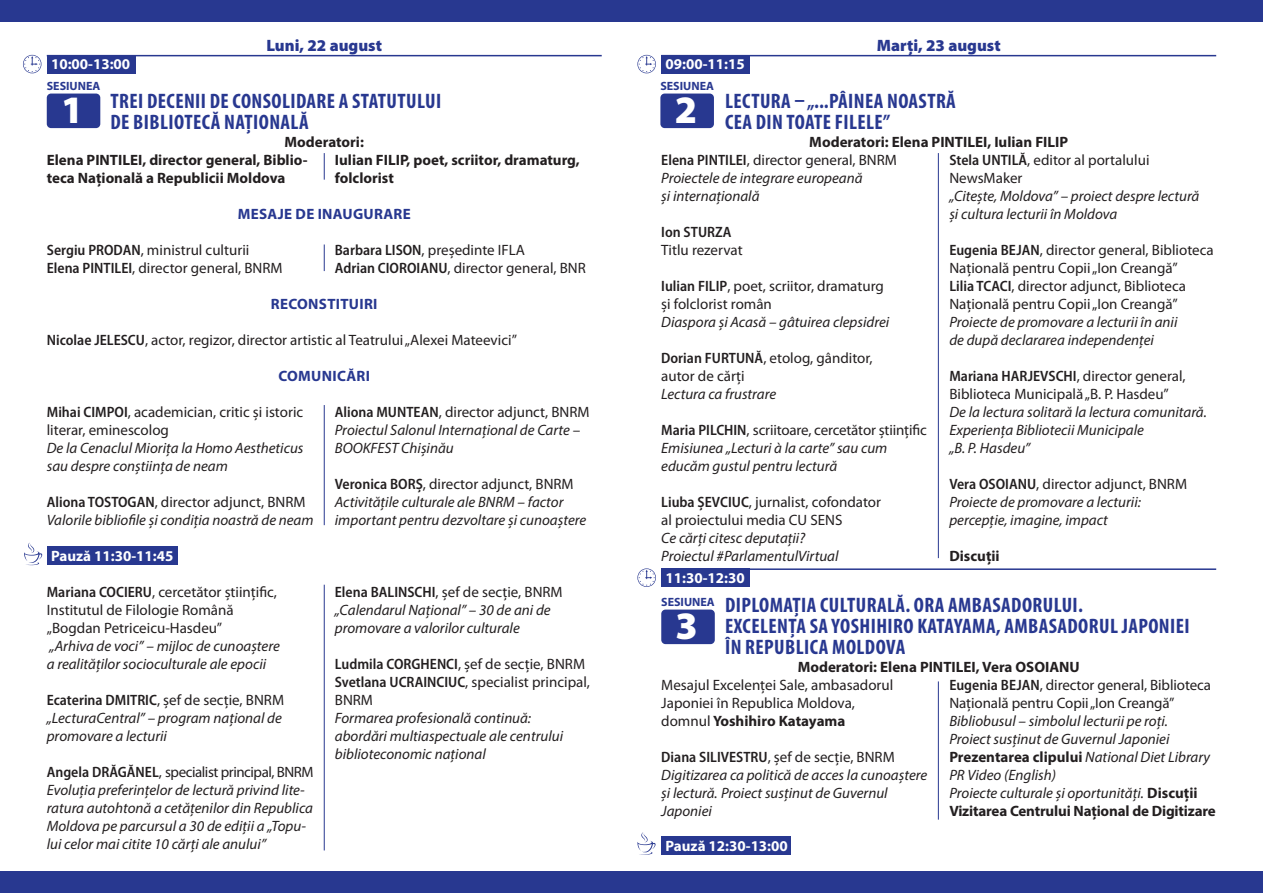
<style>
.page{position:relative;width:1263px;height:893px;background:#fff}
.page>*{position:absolute;margin:0;border:0;box-sizing:border-box;transform-origin:0 0}
.t1{font:900 39px "Myriad Pro";color:#fff}
.t2{font:700 condensed 21px/21px "Myriad Pro";letter-spacing:.02em;color:#283890}
.t3{font:900 16.5px "Myriad Pro";color:#283890}
.t4{font:italic 15px/18px "Myriad Pro";color:#231f20}
.t5{font:15px/18px "Myriad Pro";color:#231f20}
.t6{font:700 15px/18px "Myriad Pro";color:#231f20}
.t7{font:700 15px "Myriad Pro";color:#fff}
.t8{font:700 15px "Myriad Pro";letter-spacing:.02em;color:#283890}
.t9{font:600 semi-condensed 15px "Myriad Pro";color:#231f20}
.t10{font:700 12px "Myriad Pro";color:#283890}
.s1{font-weight:700;font-style:normal}
.s2{font-weight:600;font-style:normal;font-stretch:semi-condensed}
.s3{font-style:normal}
.s4{font-weight:600;font-stretch:semi-condensed}
.s5{font-weight:700}
</style>
<div class="page">
<div style="left:661px;top:836px;width:130px;height:19px;background:#283890"></div>
<div style="left:47px;top:547px;width:130px;height:18px;background:#283890"></div>
<div style="left:47px;top:55px;width:88px;height:18px;background:#283890"></div>
<div style="left:661px;top:55px;width:89px;height:18px;background:#283890"></div>
<div style="left:661px;top:568px;width:89px;height:19px;background:#283890"></div>
<hr style="left:661px;top:55px;width:555px;height:1px;background:#283890">
<svg style="left:324px;top:244px;width:1px;height:27px"></svg>
<svg style="left:324px;top:153px;width:1px;height:27px"></svg>
<hr style="left:324px;top:405px;width:1px;height:120px;background:#283890">
<hr style="left:324px;top:585px;width:1px;height:265px;background:#283890">
<hr style="left:938px;top:153px;width:1px;height:405px;background:#283890">
<hr style="left:938px;top:681px;width:1px;height:139px;background:#283890">
<div style="left:0;top:0;width:1263px;height:21px;background:#283890"></div>
<div style="left:0;top:872px;width:1263px;height:21px;background:#283890"></div>
<hr style="left:47px;top:55px;width:555px;height:1px;background:#283890">
<svg style="left:23px;top:55px;width:18px;height:18px"></svg>
<svg style="left:637px;top:55px;width:19px;height:18px"></svg>
<svg style="left:637px;top:568px;width:19px;height:19px"></svg>
<svg style="left:24px;top:543px;width:18px;height:22px"></svg>
<svg style="left:637px;top:832px;width:18px;height:23px"></svg>
<hr style="left:661px;top:568px;width:555px;height:2px;background:#283890">
<div style="left:47px;top:94px;width:53px;height:34px;background:#283890;border-radius:4px"></div>
<div style="left:660px;top:94px;width:54px;height:34px;background:#283890;border-radius:4px"></div>
<div style="left:661px;top:610px;width:54px;height:34px;background:#283890;border-radius:4px"></div>
<p class="t3" style="left:266px;top:36px;width:117px">Luni, 22 august</p>
<p class="t3" style="left:877px;top:36px;width:125px">Marți, 23 august</p>
<p class="t7" style="left:51px;top:54px;width:81px">10:00-13:00</p>
<h2 class="t2" style="left:111px;top:90px;width:332px">TREI DECENII DE CONSOLIDARE A STATUTULUI<br>DE BIBLIOTECĂ NAȚIONALĂ</h2>
<p class="t6" style="left:47px;top:132px;width:319px;text-indent:238px">Moderatori:<br>Elena PINTILEI, director general, Biblio-<br>teca Națională a Republicii Moldova</p>
<p class="t7" style="left:665px;top:54px;width:81px">09:00-11:15</p>
<h2 class="t2" style="left:725px;top:90px;width:232px">LECTURA – „...PÂINEA NOASTRĂ<br>CEA DIN TOATE FILELE”</h2>
<p class="t4" style="left:661px;top:132px;width:408px;text-indent:148px"><span class="s1">Moderatori: Elena PINTILEI, Iulian FILIP </span><span class="s2">Elena PINTILEI</span><span class="s3">, director general, BNRM<br></span>Proiectele de integrare europeană<br>și internațională</p>
<p class="t9" style="left:661px;top:223px;width:72px">Ion STURZA</p>
<p class="t5" style="left:661px;top:240px;width:83px">Titlu rezervat</p>
<p class="t5" style="left:661px;top:276px;width:224px"><span class="s4">Iulian FILIP</span>, poet, scriitor, dramaturg și folclorist român</p>
<p class="t4" style="left:661px;top:312px;width:229px">Diaspora și Acasă – gâtuirea clepsidrei</p>
<p class="t5" style="left:661px;top:348px;width:213px"><span class="s4">Dorian FURTUNĂ</span>, etolog, gânditor, autor de cărți</p>
<p class="t4" style="left:661px;top:384px;width:116px">Lectura ca frustrare</p>
<p class="t4" style="left:661px;top:420px;width:267px"><span class="s2">Maria PILCHIN</span><span class="s3">, scriitoare, cercetător științific<br></span>Emisiunea „Lecturi à la carte” sau cum educăm gustul pentru lectură</p>
<p class="t5" style="left:661px;top:492px;width:221px"><span class="s4">Liuba ȘEVCIUC</span>, jurnalist, cofondator al proiectului media CU SENS</p>
<p class="t4" style="left:661px;top:528px;width:179px">Ce cărți citesc deputații?<br>Proiectul #ParlamentulVirtual</p>
<p class="t10" style="left:47px;top:79px;width:55px">SESIUNEA</p>
<p class="t10" style="left:660px;top:79px;width:55px">SESIUNEA</p>
<h1 class="t1" style="left:61px;top:87px;width:24px">1</h1>
<h1 class="t1" style="left:675px;top:87px;width:24px">2</h1>
<p class="t5" style="left:949px;top:150px;width:202px"><span class="s4">Stela UNTILĂ</span>, editor al portalului<br>NewsMaker</p>
<p class="t4" style="left:949px;top:186px;width:251px">„Citește, Moldova” – proiect despre lectură și cultura lecturii în Moldova</p>
<p class="t5" style="left:949px;top:240px;width:266px"><span class="s4">Eugenia BEJAN</span>, director general, Biblioteca Națională pentru Copii „Ion Creangă”<br><span class="s4">Lilia TCACI</span>, director adjunct, Biblioteca Națională pentru Copii „Ion Creangă”</p>
<p class="t4" style="left:949px;top:312px;width:230px">Proiecte de promovare a lecturii în anii de după declararea independenței</p>
<p class="t5" style="left:949px;top:366px;width:238px"><span class="s4">Mariana HARJEVSCHI</span>, director general,<br>Biblioteca Municipală „B. P. Hasdeu”</p>
<p class="t4" style="left:949px;top:402px;width:259px">De la lectura solitară la lectura comunitară.<br>Experiența Bibliotecii Municipale<br>„B. P. Hasdeu”</p>
<p class="t4" style="left:949px;top:474px;width:239px"><span class="s2">Vera OSOIANU</span><span class="s3">, director adjunct, BNRM<br></span>Proiecte de promovare a lecturii: percepție, imagine, impact</p>
<p class="t6" style="left:949px;top:546px;width:52px">Discuții</p>
<p class="t6" style="left:335px;top:150px;width:246px">Iulian FILIP, poet, scriitor, dramaturg, folclorist</p>
<p class="t8" style="left:238px;top:204px;width:175px">MESAJE DE INAUGURARE</p>
<p class="t5" style="left:47px;top:240px;width:237px"><span class="s4">Sergiu PRODAN</span>, ministrul culturii<br><span class="s4">Elena PINTILEI</span>, director general, BNRM</p>
<p class="t5" style="left:335px;top:240px;width:252px"><span class="s4">Barbara LISON</span>, președinte IFLA<br><span class="s4">Adrian CIOROIANU</span>, director general, BNR</p>
<p class="t8" style="left:271px;top:294px;width:108px">RECONSTITUIRI</p>
<p class="t5" style="left:47px;top:330px;width:472px"><span class="s4">Nicolae JELESCU</span>, actor, regizor, director artistic al Teatrului „Alexei Mateevici”</p>
<p class="t8" style="left:278px;top:366px;width:93px">COMUNICĂRI</p>
<p class="t5" style="left:47px;top:402px;width:258px"><span class="s4">Mihai CIMPOI</span>, academician, critic și istoric literar, eminescolog</p>
<p class="t4" style="left:47px;top:438px;width:258px">De la Cenaclul Miorița la Homo Aestheticus sau despre conștiința de neam</p>
<p class="t4" style="left:47px;top:492px;width:268px"><span class="s2">Aliona TOSTOGAN</span><span class="s3">, director adjunct, BNRM<br></span>Valorile bibliofile și condiția noastră de neam</p>
<p class="t4" style="left:335px;top:402px;width:256px"><span class="s2">Aliona MUNTEAN</span><span class="s3">, director adjunct, BNRM<br></span>Proiectul Salonul Internațional de Carte –<br>BOOKFEST Chişinău</p>
<p class="t4" style="left:335px;top:474px;width:253px"><span class="s2">Veronica BORȘ</span><span class="s3">, director adjunct, BNRM<br></span>Activitățile culturale ale BNRM – factor important pentru dezvoltare și cunoaștere</p>
<p class="t7" style="left:51px;top:546px;width:124px">Pauză 11:30-11:45</p>
<p class="t5" style="left:47px;top:582px;width:232px"><span class="s4">Mariana COCIERU</span>, cercetător științific,<br>Institutul de Filologie Română „Bogdan Petriceicu-Hasdeu”</p>
<p class="t4" style="left:47px;top:636px;width:235px">„Arhiva de voci” – mijloc de cunoaștere a realităților socioculturale ale epocii</p>
<p class="t4" style="left:47px;top:690px;width:239px"><span class="s2">Ecaterina DMITRIC</span><span class="s3">, șef de secție, BNRM </span>„LecturaCentral” – program național de promovare a lecturii</p>
<p class="t4" style="left:47px;top:762px;width:268px"><span class="s2">Angela DRĂGĂNEL</span><span class="s3">, specialist principal, BNRM </span>Evoluția preferințelor de lectură privind lite&shy;ratura autohtonă a cetățenilor din Republica Moldova pe parcursul a 30 de ediții a „Topu&shy;lui celor mai citite 10 cărți ale anului”</p>
<p class="t7" style="left:665px;top:568px;width:81px">11:30-12:30</p>
<h2 class="t2" style="left:725px;top:594px;width:466px">DIPLOMAȚIA CULTURALĂ. ORA AMBASADORULUI.<br>EXCELENȚA SA YOSHIHIRO KATAYAMA, AMBASADORUL JAPONIEI<br>ÎN REPUBLICA MOLDOVA</h2>
<p class="t6" style="left:798px;top:658px;width:284px">Moderatori: Elena PINTILEI, Vera OSOIANU</p>
<p class="t5" style="left:661px;top:676px;width:234px">Mesajul Excelenței Sale, ambasadorul<br>Japoniei în Republica Moldova, domnul <span class="s5">Yoshihiro Katayama</span></p>
<p class="t4" style="left:661px;top:748px;width:268px"><span class="s2">Diana SILIVESTRU</span><span class="s3">, șef de secție, BNRM </span>Digitizarea ca politică de acces la cunoaștere și lectură. Proiect susținut de Guvernul Japoniei</p>
<p class="t4" style="left:335px;top:582px;width:229px"><span class="s2">Elena BALINSCHI</span><span class="s3">, șef de secție, BNRM </span>„Calendarul Național” – 30 de ani de promovare a valorilor culturale</p>
<p class="t5" style="left:335px;top:654px;width:257px"><span class="s4">Ludmila CORGHENCI</span>, șef de secție, BNRM<br><span class="s4">Svetlana UCRAINCIUC</span>, specialist principal,<br>BNRM</p>
<p class="t4" style="left:335px;top:708px;width:230px">Formarea profesională continuă: abordări multiaspectuale ale centrului biblioteconomic național</p>
<p class="t10" style="left:661px;top:595px;width:55px">SESIUNEA</p>
<h1 class="t1" style="left:676px;top:603px;width:24px">3</h1>
<p class="t5" style="left:949px;top:676px;width:263px"><span class="s4">Eugenia BEJAN</span>, director general, Biblioteca<br>Națională pentru Copii „Ion Creangă”</p>
<p class="t4" style="left:949px;top:712px;width:268px">Bibliobusul – simbolul lecturii pe roți.<br>Proiect susținut de Guvernul Japoniei <span class="s1">Prezentarea clipului</span> National Diet Library PR Video (English)<br>Proiecte culturale și oportunități. <span class="s1">Discuții Vizitarea Centrului Național de Digitizare</span></p>
<p class="t7" style="left:665px;top:836px;width:124px">Pauză 12:30-13:00</p>
</div>
